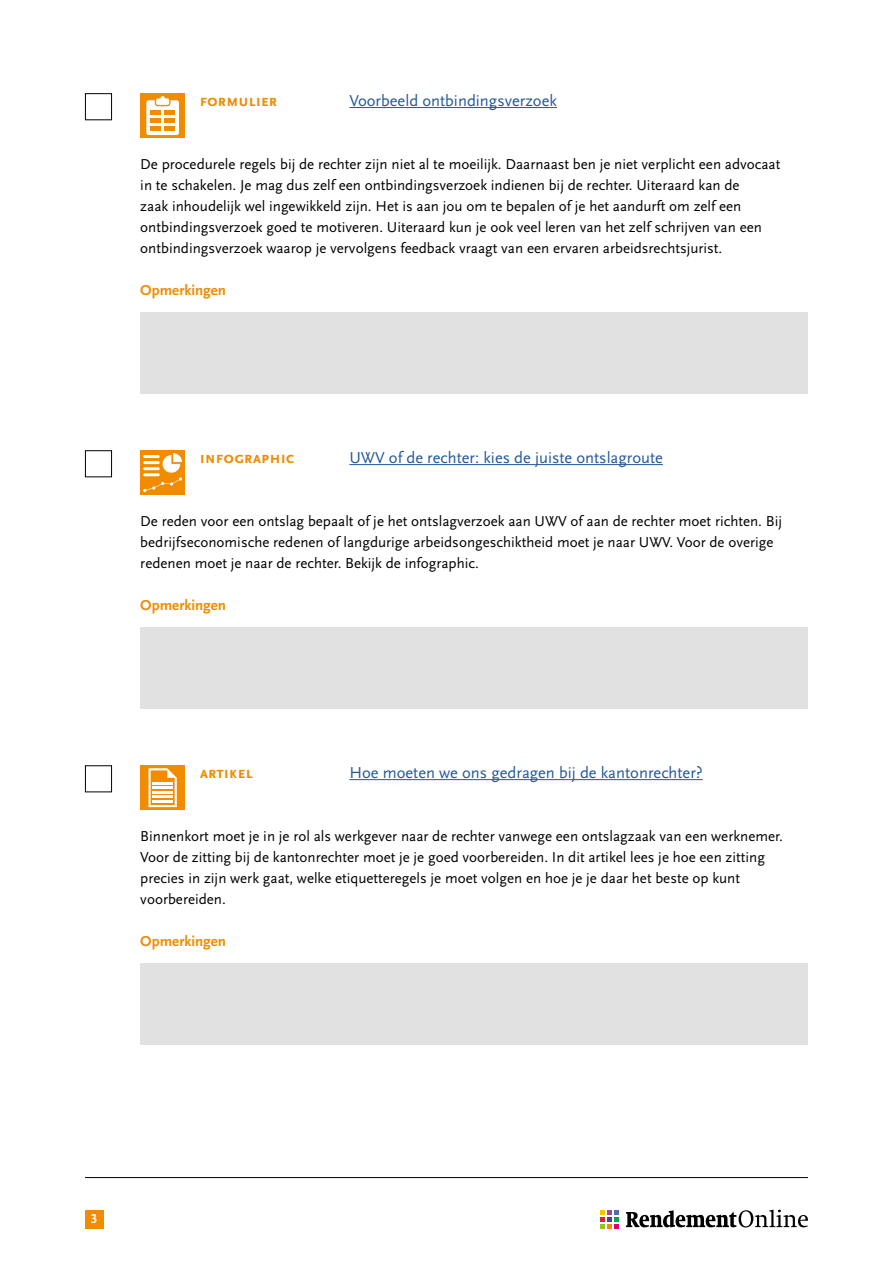
<style>
.page{position:relative;width:893px;height:1263px;background:#fff}
.page>*{position:absolute;margin:0;border:0;box-sizing:border-box;transform-origin:0 0}
.t1{font:16.5px "Scala Sans OT";color:#22599b}
.t2{font:700 16.5px "Scala Sans OT";color:#f18b00}
.t3{font:15px/21px "Scala Sans OT";color:#000}
.t4{font:700 15px "Scala Sans OT";color:#f18b00}
.t5{font:700 13.5px "Scala Sans OT";color:#fff}
</style>
<div class="page">
<hr style="left:85px;top:1177px;width:723px;height:1px;background:#000">
<div style="left:85px;top:1210px;width:18px;height:18px;background:#f18b00"></div>
<svg style="left:626px;top:1209px;width:182px;height:18px"></svg>
<svg style="left:601px;top:1210px;width:18px;height:19px"></svg>
<hr style="left:349px;top:107px;width:208px;height:1px;background:#22599b">
<hr style="left:349px;top:464px;width:314px;height:1px;background:#22599b">
<hr style="left:349px;top:779px;width:354px;height:1px;background:#22599b">
<div style="left:140px;top:312px;width:668px;height:81px;background:#e1e1e1"></div>
<div style="left:140px;top:627px;width:668px;height:81px;background:#e1e1e1"></div>
<div style="left:140px;top:963px;width:668px;height:81px;background:#e1e1e1"></div>
<div style="left:85px;top:93px;width:27px;height:27px;border:1px solid #000"></div>
<div style="left:140px;top:93px;width:45px;height:45px;background:#f18b00"></div>
<div style="left:146px;top:100px;width:33px;height:35px;background:#fff;border-radius:2px"></div>
<svg style="left:155px;top:97px;width:15px;height:9px"></svg>
<hr style="left:150px;top:127px;width:10px;height:4px;background:#f18b00">
<div style="left:150px;top:110px;width:10px;height:5px;background:#f18b00"></div>
<hr style="left:150px;top:119px;width:10px;height:4px;background:#f18b00">
<hr style="left:165px;top:127px;width:10px;height:4px;background:#f18b00">
<div style="left:165px;top:110px;width:10px;height:5px;background:#f18b00"></div>
<hr style="left:165px;top:119px;width:10px;height:4px;background:#f18b00">
<div style="left:156px;top:98px;width:13px;height:7px;background:#fff;border-radius:2px"></div>
<div style="left:85px;top:450px;width:27px;height:27px;border:1px solid #000"></div>
<div style="left:140px;top:450px;width:45px;height:45px;background:#f18b00"></div>
<svg style="left:143px;top:453px;width:39px;height:39px"></svg>
<hr style="left:143px;top:473px;width:17px;height:3px;background:#fff;border-radius:2px">
<div style="left:85px;top:765px;width:27px;height:27px;border:1px solid #000"></div>
<div style="left:140px;top:765px;width:45px;height:45px;background:#f18b00"></div>
<svg style="left:148px;top:768px;width:29px;height:39px"></svg>
<hr style="left:153px;top:796px;width:20px;height:2px;background:#fff">
<hr style="left:153px;top:787px;width:20px;height:2px;background:#fff">
<hr style="left:153px;top:791px;width:20px;height:2px;background:#fff">
<hr style="left:153px;top:782px;width:20px;height:2px;background:#fff">
<hr style="left:153px;top:800px;width:20px;height:3px;background:#fff">
<p class="t2" style="left:200px;top:91px;width:56px">formulier</p>
<p class="t1" style="left:349px;top:92px;width:209px">Voorbeeld ontbindingsverzoek</p>
<p class="t3" style="left:140px;top:154px;width:642px">De procedurele regels bij de rechter zijn niet al te moeilijk. Daarnaast ben je niet verplicht een advocaat in te schakelen. Je mag dus zelf een ontbindingsverzoek indienen bij de rechter. Uiteraard kan de<br>zaak inhoudelijk wel ingewikkeld zijn. Het is aan jou om te bepalen of je het aandurft om zelf een ontbindingsverzoek goed te motiveren. Uiteraard kun je ook veel leren van het zelf schrijven van een ontbindingsverzoek waarop je vervolgens feedback vraagt van een ervaren arbeidsrechtsjurist.</p>
<p class="t4" style="left:140px;top:282px;width:87px">Opmerkingen</p>
<p class="t2" style="left:200px;top:448px;width:96px">INFOGRAPHIC</p>
<p class="t1" style="left:349px;top:449px;width:315px">UWV of de rechter: kies de juiste ontslagroute</p>
<p class="t3" style="left:140px;top:511px;width:643px">De reden voor een ontslag bepaalt of je het ontslagverzoek aan UWV of aan de rechter moet richten. Bij bedrijfseconomische redenen of langdurige arbeidsongeschiktheid moet je naar UWV. Voor de overige redenen moet je naar de rechter. Bekijk de infographic.</p>
<p class="t4" style="left:140px;top:597px;width:87px">Opmerkingen</p>
<p class="t2" style="left:200px;top:763px;width:55px">ARTIKEL</p>
<p class="t1" style="left:349px;top:764px;width:355px">Hoe moeten we ons gedragen bij de kantonrechter?</p>
<p class="t3" style="left:140px;top:826px;width:644px">Binnenkort moet je in je rol als werkgever naar de rechter vanwege een ontslagzaak van een werknemer.<br>Voor de zitting bij de kantonrechter moet je je goed voorbereiden. In dit artikel lees je hoe een zitting precies in zijn werk gaat, welke etiquetteregels je moet volgen en hoe je je daar het beste op kunt voorbereiden.</p>
<p class="t4" style="left:140px;top:933px;width:87px">Opmerkingen</p>
<p class="t5" style="left:91px;top:1211px;width:8px">3</p>
</div>
